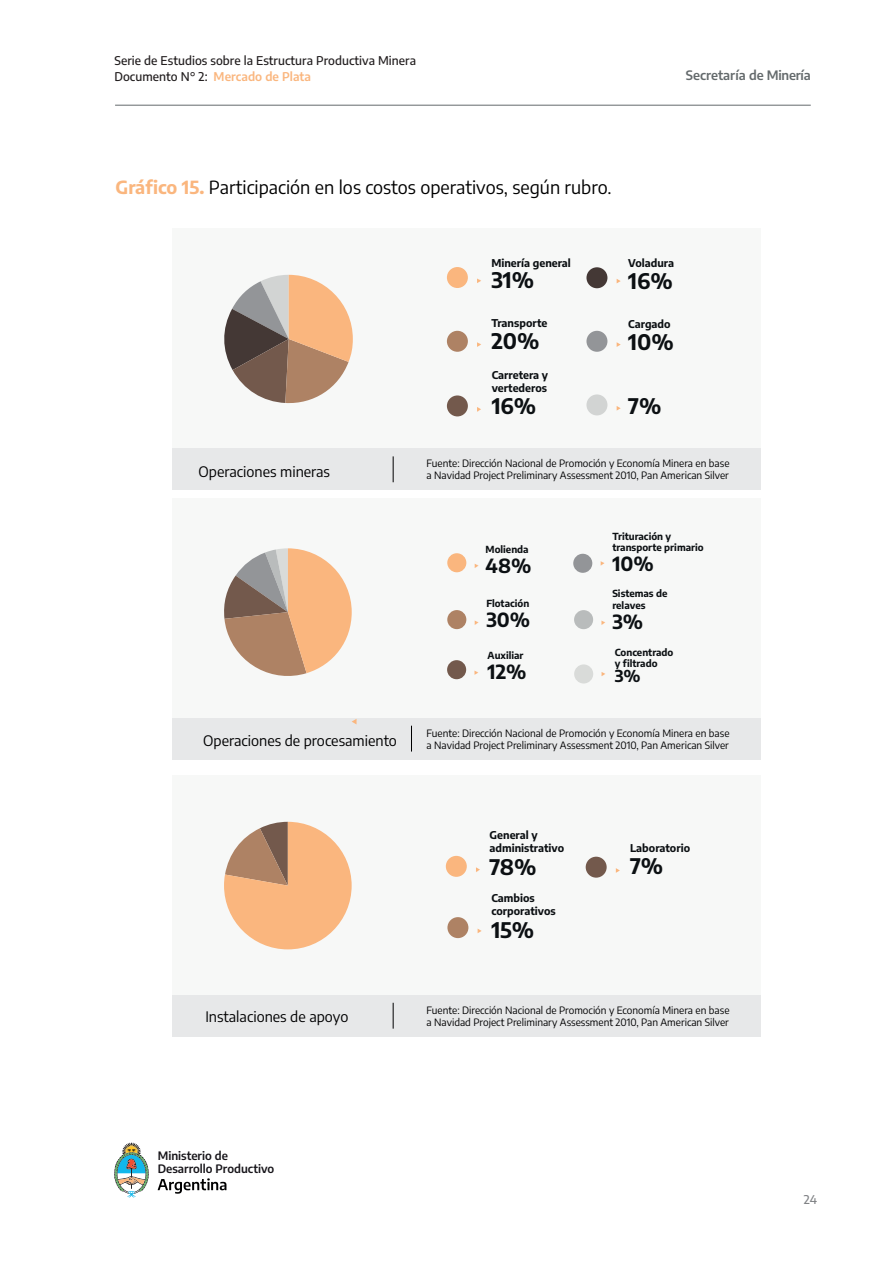
<style>
.page{position:relative;width:893px;height:1263px;background:#fff}
.page>*{position:absolute;margin:0;border:0;box-sizing:border-box;transform-origin:0 0}
.t1{font:700 21.45px "Encode Sans";color:#0c1013}
.t2{font:700 19.5px "Encode Sans";color:#0c1013}
.t3{font:18px "Encode Sans";color:#000001}
.t4{font:700 16.35px "Encode Sans";color:#0c1013}
.t5{font:14.4px "Encode Sans";color:#000001}
.t6{font:600 12.9px "Encode Sans";letter-spacing:-.005em;color:#646a6c}
.t7{font:500 12px/16.5px "Encode Sans";letter-spacing:.005em;color:#231f20}
.t8{font:500 12px "Encode Sans";color:#808285}
.t9{font:600 11.55px/12.9px "Encode Sans";color:#17151a}
.t10{font:700 10.65px/12.9px "Encode Sans";color:#0c1013}
.t11{font:10.05px/12.1px "Encode Sans";color:#000001}
.t12{font:700 9.75px/10.9px "Encode Sans";color:#0c1013}
.s1{font-weight:600;color:#fab67e}
.s2{font-weight:700;color:#fab67e}
</style>
<div class="page">
<div style="left:173px;top:228px;width:588px;height:221px;background:#f7f8f7"></div>
<div style="left:173px;top:448px;width:588px;height:42px;background:#e7e8e9"></div>
<div style="left:173px;top:498px;width:588px;height:221px;background:#f7f8f7"></div>
<div style="left:173px;top:718px;width:588px;height:42px;background:#e7e8e9"></div>
<svg style="left:411px;top:726px;width:1px;height:25px"></svg>
<div style="left:173px;top:775px;width:588px;height:221px;background:#f7f8f7"></div>
<div style="left:173px;top:995px;width:588px;height:42px;background:#e7e8e9"></div>
<svg style="left:352px;top:719px;width:5px;height:5px"></svg>
<svg style="left:476px;top:867px;width:4px;height:5px"></svg>
<div style="left:446px;top:856px;width:21px;height:21px;background:#fab67e;border-radius:50%"></div>
<svg style="left:478px;top:929px;width:4px;height:4px"></svg>
<div style="left:447px;top:917px;width:21px;height:21px;background:#ae8264;border-radius:50%"></div>
<svg style="left:616px;top:868px;width:4px;height:5px"></svg>
<div style="left:586px;top:857px;width:21px;height:21px;background:#73594c;border-radius:50%"></div>
<svg style="left:601px;top:620px;width:4px;height:5px"></svg>
<div style="left:574px;top:610px;width:19px;height:19px;background:#b9bcbc;border-radius:50%"></div>
<svg style="left:474px;top:670px;width:4px;height:5px"></svg>
<div style="left:447px;top:660px;width:19px;height:19px;background:#73594c;border-radius:50%"></div>
<div style="left:447px;top:553px;width:19px;height:19px;background:#fab67e;border-radius:10px"></div>
<div style="left:573px;top:554px;width:19px;height:19px;background:#939598;border-radius:50%"></div>
<div style="left:447px;top:610px;width:19px;height:19px;background:#ae8264;border-radius:10px"></div>
<div style="left:574px;top:664px;width:19px;height:19px;background:#d9dbd9;border-radius:10px"></div>
<svg style="left:477px;top:278px;width:4px;height:5px"></svg>
<div style="left:447px;top:267px;width:21px;height:21px;background:#fab67e;border-radius:50%"></div>
<svg style="left:617px;top:279px;width:4px;height:4px"></svg>
<div style="left:586px;top:267px;width:21px;height:21px;background:#443835;border-radius:10px"></div>
<svg style="left:477px;top:342px;width:4px;height:5px"></svg>
<div style="left:447px;top:331px;width:21px;height:21px;background:#ae8264;border-radius:50%"></div>
<svg style="left:617px;top:342px;width:4px;height:5px"></svg>
<div style="left:586px;top:331px;width:21px;height:21px;background:#939598;border-radius:10px"></div>
<div style="left:586px;top:394px;width:21px;height:21px;background:#d2d4d3;border-radius:10px"></div>
<svg style="left:477px;top:407px;width:4px;height:5px"></svg>
<div style="left:447px;top:395px;width:21px;height:21px;background:#73594c;border-radius:50%"></div>
<svg style="left:393px;top:1003px;width:1px;height:26px"></svg>
<svg style="left:393px;top:456px;width:1px;height:26px"></svg>
<svg style="left:114px;top:1142px;width:35px;height:55px"></svg>
<svg style="left:158px;top:1178px;width:68px;height:16px"></svg>
<hr style="left:115px;top:105px;width:696px;height:1px;background:#646a6c">
<svg style="left:224px;top:275px;width:129px;height:129px"></svg>
<svg style="left:224px;top:548px;width:128px;height:128px"></svg>
<svg style="left:224px;top:822px;width:128px;height:127px"></svg>
<p class="t7" style="left:114px;top:52px;width:303px">Serie de Estudios sobre la Estructura Productiva Minera<br>Documento N° 2: <span class="s1">Mercado de Plata</span></p>
<p class="t6" style="left:686px;top:67px;width:126px">Secretaría de Minería</p>
<h3 class="t3" style="left:115px;top:175px;width:497px"><span class="s2">Gráfico 15.</span> Participación en los costos operativos, según rubro.</h3>
<p class="t10" style="left:491px;top:256px;width:81px">Minería general</p>
<h1 class="t1" style="left:491px;top:265px;width:44px">31%</h1>
<p class="t10" style="left:491px;top:317px;width:58px">Transporte</p>
<h1 class="t1" style="left:491px;top:327px;width:50px">20%</h1>
<p class="t10" style="left:492px;top:368px;width:58px">Carretera y vertederos</p>
<h1 class="t1" style="left:492px;top:391px;width:46px">16%</h1>
<p class="t10" style="left:628px;top:256px;width:47px">Voladura</p>
<h1 class="t1" style="left:628px;top:266px;width:46px">16%</h1>
<p class="t10" style="left:628px;top:317px;width:44px">Cargado</p>
<h1 class="t1" style="left:628px;top:327px;width:47px">10%</h1>
<h1 class="t1" style="left:628px;top:391px;width:35px">7%</h1>
<h3 class="t5" style="left:199px;top:461px;width:133px">Operaciones mineras</h3>
<h3 class="t5" style="left:203px;top:731px;width:195px">Operaciones de procesamiento</h3>
<p class="t11" style="left:426px;top:457px;width:305px">Fuente: Dirección Nacional de Promoción y Economía Minera en base a Navidad Project Preliminary Assessment 2010, Pan American Silver</p>
<p class="t12" style="left:486px;top:543px;width:45px">Molienda</p>
<h2 class="t2" style="left:486px;top:552px;width:47px">48%</h2>
<p class="t12" style="left:486px;top:598px;width:45px">Flotación</p>
<h2 class="t2" style="left:486px;top:607px;width:45px">30%</h2>
<p class="t12" style="left:488px;top:649px;width:37px">Auxiliar</p>
<h2 class="t2" style="left:488px;top:658px;width:40px">12%</h2>
<p class="t12" style="left:612px;top:531px;width:93px">Trituración y transporte primario</p>
<h2 class="t2" style="left:612px;top:550px;width:43px">10%</h2>
<p class="t12" style="left:612px;top:587px;width:57px;line-height:12px">Sistemas de relaves</p>
<h2 class="t2" style="left:612px;top:608px;width:32px">3%</h2>
<p class="t12" style="left:615px;top:646px;width:60px">Concentrado y filtrado</p>
<h3 class="t4" style="left:615px;top:665px;width:28px">3%</h3>
<p class="t11" style="left:426px;top:726px;width:305px">Fuente: Dirección Nacional de Promoción y Economía Minera en base a Navidad Project Preliminary Assessment 2010, Pan American Silver</p>
<h3 class="t5" style="left:205px;top:1007px;width:144px">Instalaciones de apoyo</h3>
<p class="t10" style="left:490px;top:828px;width:76px">General y administrativo</p>
<h1 class="t1" style="left:490px;top:852px;width:49px">78%</h1>
<p class="t10" style="left:491px;top:891px;width:66px">Cambios corporativos</p>
<h1 class="t1" style="left:491px;top:915px;width:45px">15%</h1>
<p class="t10" style="left:630px;top:841px;width:62px">Laboratorio</p>
<h1 class="t1" style="left:630px;top:852px;width:35px">7%</h1>
<p class="t11" style="left:426px;top:1003px;width:305px">Fuente: Dirección Nacional de Promoción y Economía Minera en base a Navidad Project Preliminary Assessment 2010, Pan American Silver</p>
<p class="t9" style="left:158px;top:1149px;width:118px">Ministerio de<br>Desarrollo Productivo</p>
<p class="t8" style="left:804px;top:1191px;width:15px">24</p>
</div>
